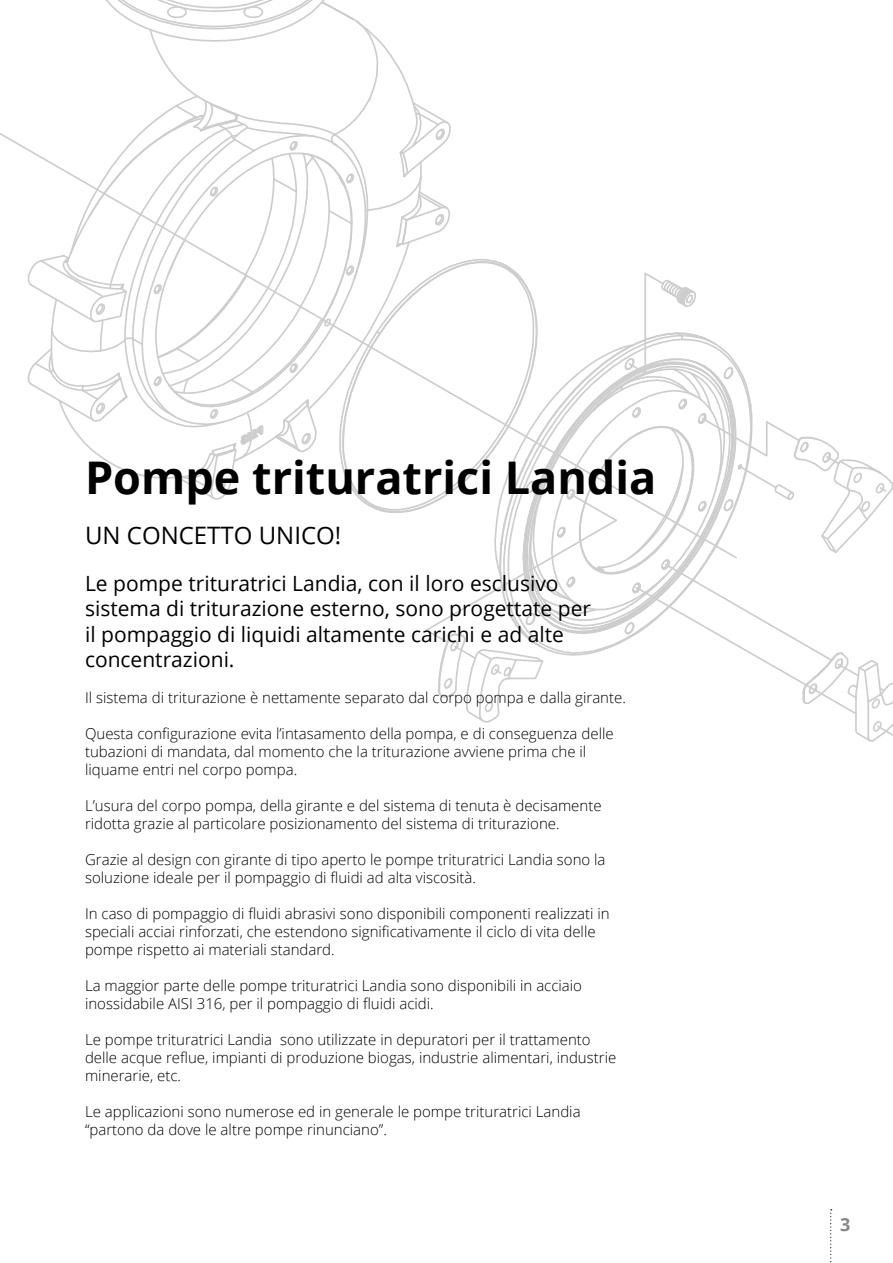
<style>
.page{position:relative;width:893px;height:1263px;background:#fff}
.page>*{position:absolute;margin:0;border:0;box-sizing:border-box;transform-origin:0 0}
.t1{font:700 45px "Open Sans";color:#000}
.t2{font:24px "Open Sans";color:#000}
.t3{font:21px/25.2px "Open Sans";color:#000}
.t4{font:700 18px "Open Sans";color:#878786}
.t5{font:300 15px/18px "Open Sans";color:#000}
</style>
<div class="page">
<svg style="left:830px;top:1209px;width:2px;height:53px"></svg>
<svg style="left:425px;top:368px;width:468px;height:374px"></svg>
<svg style="left:0;top:0;width:739px;height:560px"></svg>
<h1 class="t1" style="left:85px;top:446px;width:573px">Pompe trituratrici Landia</h1>
<h2 class="t2" style="left:85px;top:519px;width:258px">UN CONCETTO UNICO!</h2>
<h3 class="t3" style="left:85px;top:570px;width:507px">Le pompe trituratrici Landia, con il loro esclusivo sistema di triturazione esterno, sono progettate per il pompaggio di liquidi altamente carichi e ad alte concentrazioni.</h3>
<p class="t5" style="left:85px;top:688px;width:542px">Il sistema di triturazione è nettamente separato dal corpo pompa e dalla girante.</p>
<p class="t5" style="left:85px;top:724px;width:530px">Questa configurazione evita l’intasamento della pompa, e di conseguenza delle tubazioni di mandata, dal momento che la triturazione avviene prima che il liquame entri nel corpo pompa.</p>
<p class="t5" style="left:85px;top:796px;width:518px">L’usura del corpo pompa, della girante e del sistema di tenuta è decisamente ridotta grazie al particolare posizionamento del sistema di triturazione.</p>
<p class="t5" style="left:85px;top:850px;width:522px">Grazie al design con girante di tipo aperto le pompe trituratrici Landia sono la soluzione ideale per il pompaggio di fluidi ad alta viscosità.</p>
<p class="t5" style="left:85px;top:904px;width:526px">In caso di pompaggio di fluidi abrasivi sono disponibili componenti realizzati in speciali acciai rinforzati, che estendono significativamente il ciclo di vita delle pompe rispetto ai materiali standard.</p>
<p class="t5" style="left:85px;top:976px;width:498px">La maggior parte delle pompe trituratrici Landia sono disponibili in acciaio inossidabile AISI 316, per il pompaggio di fluidi acidi.</p>
<p class="t5" style="left:85px;top:1030px;width:533px">Le pompe trituratrici Landia sono utilizzate in depuratori per il trattamento delle acque reflue, impianti di produzione biogas, industrie alimentari, industrie minerarie, etc.</p>
<p class="t5" style="left:85px;top:1102px;width:497px">Le applicazioni sono numerose ed in generale le pompe trituratrici Landia “partono da dove le altre pompe rinunciano”.</p>
<p class="t4" style="left:840px;top:1212px;width:12px">3</p>
</div>
